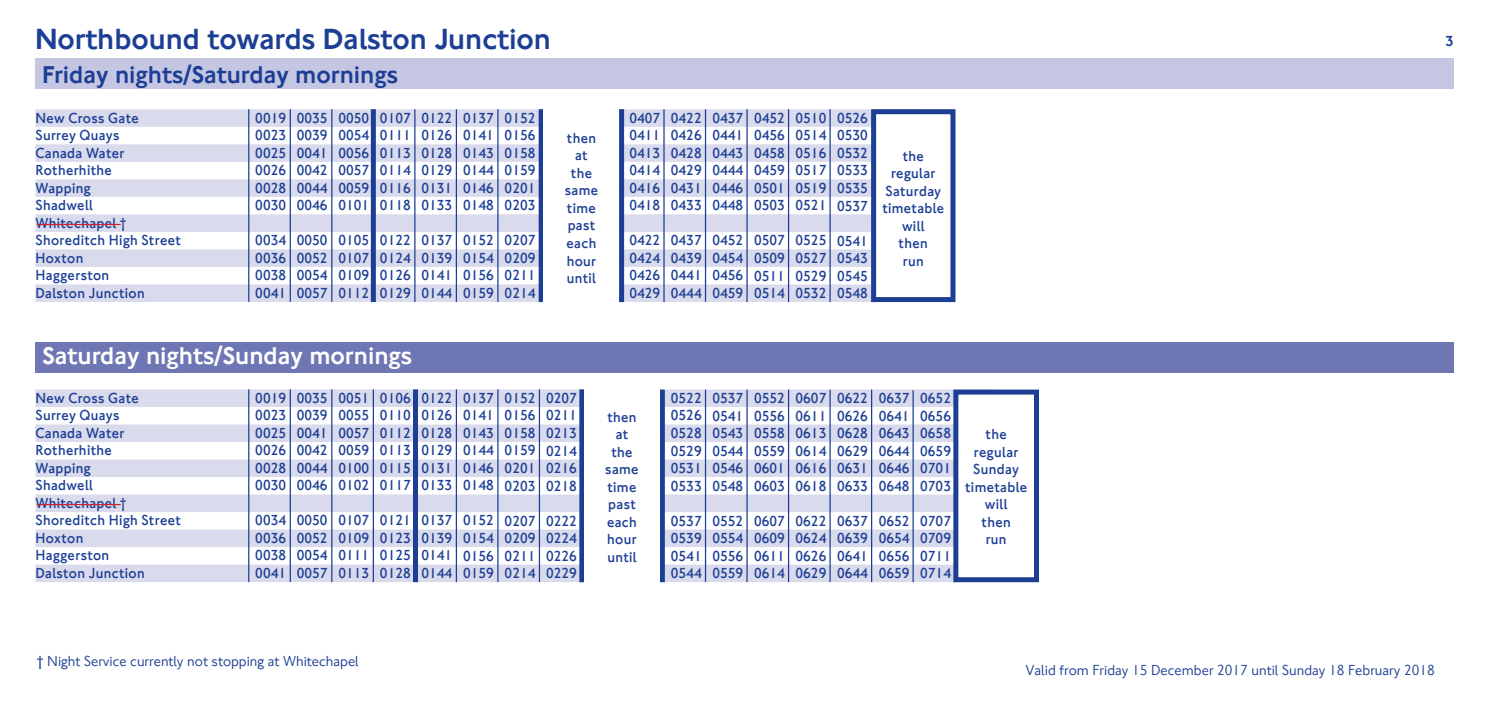
<style>
.page{position:relative;width:1489px;height:702px;background:#fff}
.page>*{position:absolute;margin:0;border:0;box-sizing:border-box;transform-origin:0 0}
.t1{font:500 30px "NJ Font";color:#1c3e94}
.t2{font:500 25px "NJ Font";color:#1c3e94}
.t3{font:500 25px "NJ Font";color:#fff}
.t4{font:700 15px/17.5px "NJ Font";color:#1c3e94;text-align:justify}
.t5{font:700 15px/17.5px "NJ Font";letter-spacing:.025em;color:#1c3e94;text-align:center}
.t6{font:15px "NJ Font";color:#1c3e94}
.t7{font:500 15px "NJ Font";color:#1c3e94}
.s1{font-weight:700}
</style>
<div class="page">
<div style="left:35px;top:58px;width:1418px;height:31px;background:#c4c6e2"></div>
<div style="left:35px;top:109px;width:879px;height:18px;background:#d9daec"></div>
<div style="left:35px;top:144px;width:879px;height:18px;background:#d9daec"></div>
<div style="left:35px;top:179px;width:879px;height:18px;background:#d9daec"></div>
<div style="left:35px;top:214px;width:879px;height:18px;background:#d9daec"></div>
<div style="left:35px;top:249px;width:879px;height:18px;background:#d9daec"></div>
<div style="left:35px;top:284px;width:879px;height:18px;background:#d9daec"></div>
<hr style="left:248px;top:109px;width:1px;height:193px;background:#1c3e94">
<hr style="left:290px;top:109px;width:1px;height:193px;background:#1c3e94">
<hr style="left:331px;top:109px;width:1px;height:193px;background:#1c3e94">
<hr style="left:414px;top:109px;width:1px;height:193px;background:#1c3e94">
<hr style="left:456px;top:109px;width:1px;height:193px;background:#1c3e94">
<hr style="left:497px;top:109px;width:1px;height:193px;background:#1c3e94">
<hr style="left:663px;top:109px;width:1px;height:193px;background:#1c3e94">
<hr style="left:705px;top:109px;width:1px;height:193px;background:#1c3e94">
<hr style="left:746px;top:109px;width:1px;height:193px;background:#1c3e94">
<hr style="left:788px;top:109px;width:1px;height:193px;background:#1c3e94">
<hr style="left:829px;top:109px;width:1px;height:193px;background:#1c3e94">
<div style="left:876px;top:110px;width:74px;height:196px;background:#fff"></div>
<div style="left:871px;top:109px;width:84px;height:193px;border:5px solid #1c3e94"></div>
<div style="left:371px;top:109px;width:5px;height:193px;background:#1c3e94"></div>
<div style="left:619px;top:109px;width:5px;height:193px;background:#1c3e94"></div>
<div style="left:539px;top:109px;width:5px;height:193px;background:#1c3e94"></div>
<div style="left:544px;top:108px;width:75px;height:199px;background:#fff"></div>
<hr style="left:873px;top:110px;width:1px;height:192px;background:#1c3e94">
<hr style="left:37px;top:224px;width:84px;height:1px;background:#d2232a">
<div style="left:35px;top:342px;width:1418px;height:31px;background:#6f76b4"></div>
<div style="left:35px;top:389px;width:963px;height:18px;background:#d9daec"></div>
<div style="left:35px;top:424px;width:963px;height:18px;background:#d9daec"></div>
<div style="left:35px;top:459px;width:963px;height:18px;background:#d9daec"></div>
<div style="left:35px;top:494px;width:963px;height:18px;background:#d9daec"></div>
<div style="left:35px;top:529px;width:963px;height:18px;background:#d9daec"></div>
<div style="left:35px;top:564px;width:963px;height:18px;background:#d9daec"></div>
<hr style="left:248px;top:389px;width:1px;height:193px;background:#1c3e94">
<hr style="left:290px;top:389px;width:1px;height:193px;background:#1c3e94">
<hr style="left:331px;top:389px;width:1px;height:193px;background:#1c3e94">
<hr style="left:373px;top:389px;width:1px;height:193px;background:#1c3e94">
<hr style="left:456px;top:389px;width:1px;height:193px;background:#1c3e94">
<hr style="left:497px;top:389px;width:1px;height:193px;background:#1c3e94">
<hr style="left:539px;top:389px;width:1px;height:193px;background:#1c3e94">
<hr style="left:705px;top:389px;width:1px;height:193px;background:#1c3e94">
<hr style="left:746px;top:389px;width:1px;height:193px;background:#1c3e94">
<hr style="left:788px;top:389px;width:1px;height:193px;background:#1c3e94">
<hr style="left:829px;top:389px;width:1px;height:193px;background:#1c3e94">
<hr style="left:871px;top:389px;width:1px;height:193px;background:#1c3e94">
<hr style="left:912px;top:390px;width:1px;height:192px;background:#1c3e94">
<div style="left:958px;top:391px;width:75px;height:191px;background:#fff"></div>
<div style="left:953px;top:389px;width:85px;height:193px;border:5px solid #1c3e94"></div>
<div style="left:413px;top:389px;width:5px;height:193px;background:#1c3e94"></div>
<div style="left:659px;top:389px;width:5px;height:193px;background:#1c3e94"></div>
<div style="left:579px;top:389px;width:5px;height:193px;background:#1c3e94"></div>
<div style="left:584px;top:389px;width:75px;height:196px;background:#fff"></div>
<hr style="left:37px;top:504px;width:84px;height:1px;background:#d2232a">
<h1 class="t1" style="left:35px;top:21px;width:517px">Northbound towards Dalston Junction</h1>
<h2 class="t2" style="left:43px;top:59px;width:357px">Friday nights/Saturday mornings</h2>
<p class="t5" style="left:35px;top:109px;width:147px;text-align:left">New Cross Gate<br>Surrey Quays<br>Canada Water<br>Rotherhithe<br>Wapping<br>Shadwell<br>Whitechapel †<br>Shoreditch High Street<br>Hoxton<br>Haggerston<br>Dalston Junction</p>
<p class="t4" style="left:255px;top:109px;width:32px">0019<br>0023<br>0025<br>0026<br>0028<br>0030</p>
<p class="t4" style="left:255px;top:232px;width:32px">0034<br>0036<br>0038<br>0041</p>
<p class="t4" style="left:297px;top:109px;width:32px">0035<br>0039<br>0041<br>0042<br>0044<br>0046</p>
<p class="t4" style="left:297px;top:232px;width:32px">0050<br>0052<br>0054<br>0057</p>
<p class="t4" style="left:338px;top:109px;width:32px">0050<br>0054<br>0056<br>0057<br>0059<br>0101</p>
<p class="t4" style="left:338px;top:232px;width:32px">0105<br>0107<br>0109<br>0112</p>
<p class="t4" style="left:380px;top:109px;width:32px">0107<br>0111<br>0113<br>0114<br>0116<br>0118</p>
<p class="t4" style="left:380px;top:232px;width:32px">0122<br>0124<br>0126<br>0129</p>
<p class="t4" style="left:421px;top:109px;width:32px">0122<br>0126<br>0128<br>0129<br>0131<br>0133</p>
<p class="t4" style="left:421px;top:232px;width:32px">0137<br>0139<br>0141<br>0144</p>
<p class="t4" style="left:463px;top:109px;width:32px">0137<br>0141<br>0143<br>0144<br>0146<br>0148</p>
<p class="t4" style="left:463px;top:232px;width:32px">0152<br>0154<br>0156<br>0159</p>
<p class="t4" style="left:504px;top:109px;width:32px">0152<br>0156<br>0158<br>0159<br>0201<br>0203</p>
<p class="t4" style="left:504px;top:232px;width:32px">0207<br>0209<br>0211<br>0214</p>
<p class="t5" style="left:564px;top:130px;width:35px">then at the same time past each hour until</p>
<p class="t4" style="left:629px;top:109px;width:32px">0407<br>0411<br>0413<br>0414<br>0416<br>0418</p>
<p class="t4" style="left:629px;top:232px;width:32px">0422<br>0424<br>0426<br>0429</p>
<p class="t4" style="left:671px;top:109px;width:32px">0422<br>0426<br>0428<br>0429<br>0431<br>0433</p>
<p class="t4" style="left:671px;top:232px;width:32px">0437<br>0439<br>0441<br>0444</p>
<p class="t4" style="left:712px;top:109px;width:32px">0437<br>0441<br>0443<br>0444<br>0446<br>0448</p>
<p class="t4" style="left:712px;top:232px;width:32px">0452<br>0454<br>0456<br>0459</p>
<p class="t4" style="left:754px;top:110px;width:32px">0452<br>0456<br>0458<br>0459<br>0501<br>0503</p>
<p class="t4" style="left:754px;top:232px;width:32px">0507<br>0509<br>0511<br>0514</p>
<p class="t4" style="left:795px;top:110px;width:32px">0510<br>0514<br>0516<br>0517<br>0519<br>0521</p>
<p class="t4" style="left:795px;top:232px;width:32px">0525<br>0527<br>0529<br>0532</p>
<p class="t4" style="left:837px;top:110px;width:32px">0526<br>0530<br>0532<br>0533<br>0535<br>0537</p>
<p class="t4" style="left:837px;top:232px;width:32px">0541<br>0543<br>0545<br>0548</p>
<p class="t5" style="left:882px;top:147px;width:63px">the regular<br>Saturday timetable will<br>then<br>run</p>
<h2 class="t3" style="left:43px;top:341px;width:371px">Saturday nights/Sunday mornings</h2>
<p class="t5" style="left:35px;top:389px;width:147px;text-align:left">New Cross Gate<br>Surrey Quays<br>Canada Water<br>Rotherhithe<br>Wapping<br>Shadwell<br>Whitechapel †<br>Shoreditch High Street<br>Hoxton<br>Haggerston<br>Dalston Junction</p>
<p class="t4" style="left:255px;top:389px;width:32px">0019<br>0023<br>0025<br>0026<br>0028<br>0030</p>
<p class="t4" style="left:297px;top:389px;width:32px">0035<br>0039<br>0041<br>0042<br>0044<br>0046</p>
<p class="t4" style="left:297px;top:512px;width:32px">0050<br>0052<br>0054<br>0057</p>
<p class="t4" style="left:338px;top:389px;width:32px">0051<br>0055<br>0057<br>0059<br>0100<br>0102</p>
<p class="t4" style="left:338px;top:512px;width:32px">0107<br>0109<br>0111<br>0113</p>
<p class="t4" style="left:380px;top:389px;width:32px">0106<br>0110<br>0112<br>0113<br>0115<br>0117</p>
<p class="t4" style="left:380px;top:512px;width:32px">0121<br>0123<br>0125<br>0128</p>
<p class="t4" style="left:255px;top:512px;width:32px">0034<br>0036<br>0038<br>0041</p>
<p class="t4" style="left:421px;top:389px;width:32px">0122<br>0126<br>0128<br>0129<br>0131<br>0133</p>
<p class="t4" style="left:421px;top:512px;width:32px">0137<br>0139<br>0141<br>0144</p>
<p class="t4" style="left:463px;top:389px;width:32px">0137<br>0141<br>0143<br>0144<br>0146<br>0148</p>
<p class="t4" style="left:463px;top:512px;width:32px">0152<br>0154<br>0156<br>0159</p>
<p class="t4" style="left:504px;top:389px;width:32px">0152<br>0156<br>0158<br>0159<br>0201<br>0203</p>
<p class="t4" style="left:504px;top:512px;width:32px">0207<br>0209<br>0211<br>0214</p>
<p class="t4" style="left:546px;top:389px;width:32px">0207<br>0211<br>0213<br>0214<br>0216<br>0218</p>
<p class="t4" style="left:546px;top:512px;width:32px">0222<br>0224<br>0226<br>0229</p>
<p class="t5" style="left:605px;top:408px;width:35px">then at the same time past each hour until</p>
<p class="t4" style="left:671px;top:389px;width:32px">0522<br>0526<br>0528<br>0529<br>0531<br>0533</p>
<p class="t4" style="left:671px;top:512px;width:32px">0537<br>0539<br>0541<br>0544</p>
<p class="t4" style="left:712px;top:389px;width:32px">0537<br>0541<br>0543<br>0544<br>0546<br>0548</p>
<p class="t4" style="left:712px;top:512px;width:32px">0552<br>0554<br>0556<br>0559</p>
<p class="t4" style="left:754px;top:390px;width:32px">0552<br>0556<br>0558<br>0559<br>0601<br>0603</p>
<p class="t4" style="left:754px;top:512px;width:32px">0607<br>0609<br>0611<br>0614</p>
<p class="t4" style="left:795px;top:390px;width:32px">0607<br>0611<br>0613<br>0614<br>0616<br>0618</p>
<p class="t4" style="left:795px;top:512px;width:32px">0622<br>0624<br>0626<br>0629</p>
<p class="t4" style="left:837px;top:390px;width:32px">0622<br>0626<br>0628<br>0629<br>0631<br>0633</p>
<p class="t4" style="left:837px;top:512px;width:32px">0637<br>0639<br>0641<br>0644</p>
<p class="t4" style="left:878px;top:390px;width:32px">0637<br>0641<br>0643<br>0644<br>0646<br>0648</p>
<p class="t4" style="left:878px;top:512px;width:32px">0652<br>0654<br>0656<br>0659</p>
<p class="t4" style="left:920px;top:390px;width:32px">0652<br>0656<br>0658<br>0659<br>0701<br>0703</p>
<p class="t4" style="left:920px;top:512px;width:32px">0707<br>0709<br>0711<br>0714</p>
<p class="t5" style="left:965px;top:425px;width:63px">the regular<br>Sunday timetable will<br>then<br>run</p>
<p class="t7" style="left:1445px;top:32px;width:10px">3</p>
<p class="t6" style="left:37px;top:652px;width:323px"><span class="s1">†</span> Night Service currently not stopping at Whitechapel</p>
<p class="t6" style="left:1025px;top:660px;width:411px">Valid from Friday 15 December 2017 until Sunday 18 February 2018</p>
</div>
